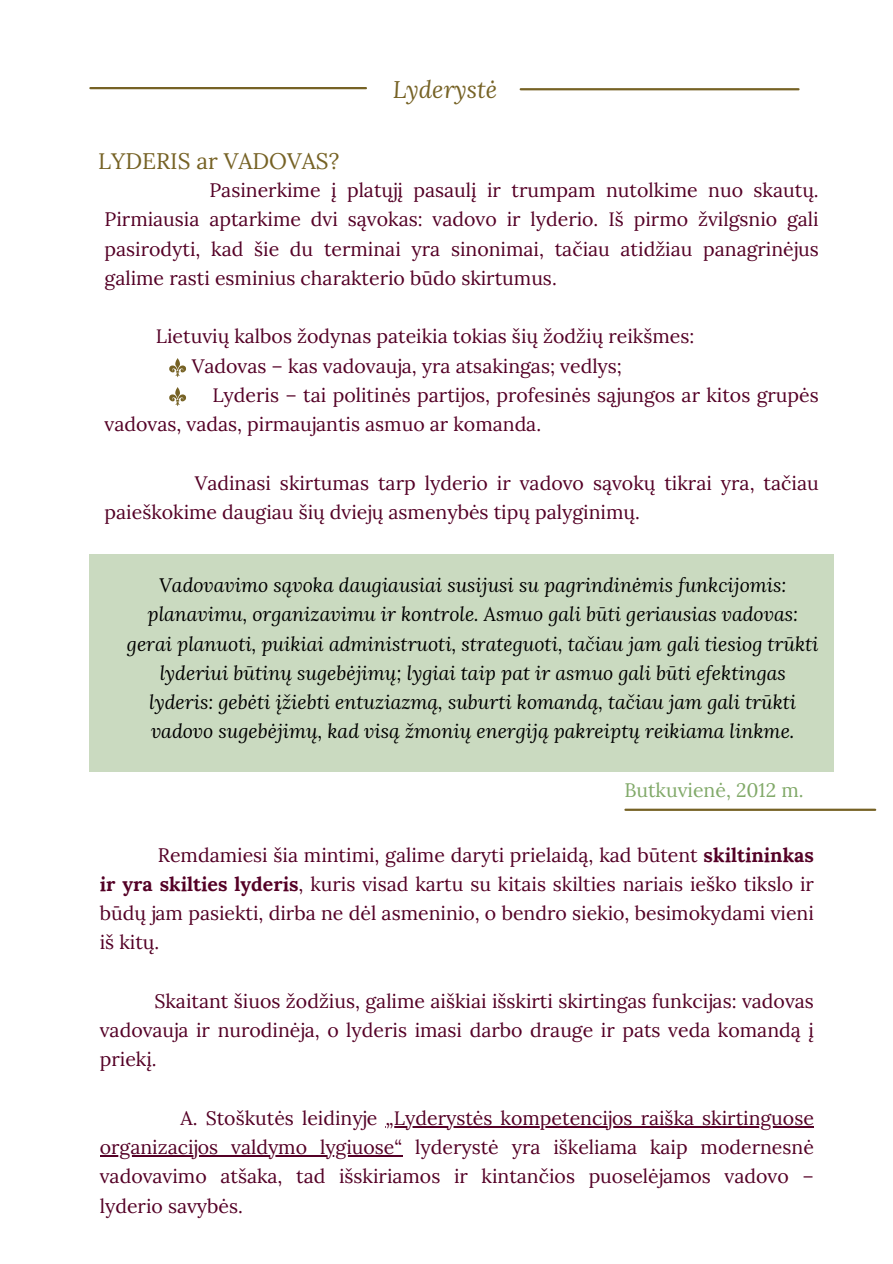
<style>
.page{position:relative;width:893px;height:1264px;background:#fff}
.page>*{position:absolute;margin:0;border:0;box-sizing:border-box;transform-origin:0 0}
.t1{font:italic 24px "Lora";color:#766225}
.t2{font:22.5px "Lora";color:#766225}
.t3{font:19.5px/29.2px "Lora";color:#540026}
.t4{font:italic 19.5px/29.2px "Lora";color:#000;text-align:center}
.t5{font:19.5px "Lora";color:#81a969}
.s1{font-weight:700}
</style>
<div class="page">
<hr style="left:520px;top:88px;width:278px;height:2px;background:#766225">
<hr style="left:90px;top:87px;width:276px;height:2px;background:#766225">
<svg style="left:175px;top:358px;width:5px;height:12px"></svg>
<svg style="left:169px;top:363px;width:17px;height:14px"></svg>
<svg style="left:175px;top:387px;width:5px;height:12px"></svg>
<svg style="left:169px;top:392px;width:17px;height:14px"></svg>
<div style="left:89px;top:554px;width:744px;height:217px;background:#cadac0"></div>
<hr style="left:625px;top:808px;width:250px;height:3px;background:#766225">
<hr style="left:385px;top:1125px;width:428px;height:2px;background:#540026">
<hr style="left:100px;top:1155px;width:302px;height:1px;background:#540026">
<p class="t2" style="left:98px;top:146px;width:243px">LYDERIS ar VADOVAS?</p>
<p class="t1" style="left:393px;top:73px;width:106px">Lyderystė</p>
<p class="t3" style="left:105px;top:175px;width:715px;text-align:justify;text-indent:105px">Pasinerkime į platųjį pasaulį ir trumpam nutolkime nuo skautų.<br>Pirmiausia aptarkime dvi sąvokas: vadovo ir lyderio. Iš pirmo žvilgsnio gali pasirodyti, kad šie du terminai yra sinonimai, tačiau atidžiau panagrinėjus galime rasti esminius charakterio būdo skirtumus.</p>
<p class="t3" style="left:156px;top:322px;width:540px">Lietuvių kalbos žodynas pateikia tokias šių žodžių reikšmes:</p>
<p class="t3" style="left:192px;top:351px;width:432px">Vadovas – kas vadovauja, yra atsakingas; vedlys;</p>
<p class="t3" style="left:105px;top:380px;width:715px;text-indent:108px">Lyderis – tai politinės partijos, profesinės sąjungos ar kitos grupės vadovas, vadas, pirmaujantis asmuo ar komanda.</p>
<p class="t3" style="left:105px;top:468px;width:715px;text-indent:90px">Vadinasi skirtumas tarp lyderio ir vadovo sąvokų tikrai yra, tačiau paieškokime daugiau šių dviejų asmenybės tipų palyginimų.</p>
<p class="t4" style="left:127px;top:570px;width:693px">Vadovavimo sąvoka daugiausiai susijusi su pagrindinėmis funkcijomis: planavimu, organizavimu ir kontrole. Asmuo gali būti geriausias vadovas: gerai planuoti, puikiai administruoti, strateguoti, tačiau jam gali tiesiog trūkti lyderiui būtinų sugebėjimų; lygiai taip pat ir asmuo gali būti efektingas lyderis: gebėti įžiebti entuziazmą, suburti komandą, tačiau jam gali trūkti vadovo sugebėjimų, kad visą žmonių energiją pakreiptų reikiama linkme.</p>
<p class="t5" style="left:624px;top:777px;width:181px">Butkuvienė, 2012 m.</p>
<p class="t3" style="left:100px;top:840px;width:715px;text-align:justify;text-indent:58px">Remdamiesi šia mintimi, galime daryti prielaidą, kad būtent <span class="s1">skiltininkas ir yra skilties lyderis</span>, kuris visad kartu su kitais skilties nariais ieško tikslo ir būdų jam pasiekti, dirba ne dėl asmeninio, o bendro siekio, besimokydami vieni iš kitų.</p>
<p class="t3" style="left:100px;top:986px;width:715px;text-indent:55px">Skaitant šiuos žodžius, galime aiškiai išskirti skirtingas funkcijas: vadovas vadovauja ir nurodinėja, o lyderis imasi darbo drauge ir pats veda komandą į priekį.</p>
<p class="t3" style="left:100px;top:1103px;width:715px;text-indent:81px">A. Stoškutės leidinyje „Lyderystės kompetencijos raiška skirtinguose organizacijos valdymo lygiuose“ lyderystė yra iškeliama kaip modernesnė vadovavimo atšaka, tad išskiriamos ir kintančios puoselėjamos vadovo – lyderio savybės.</p>
</div>
